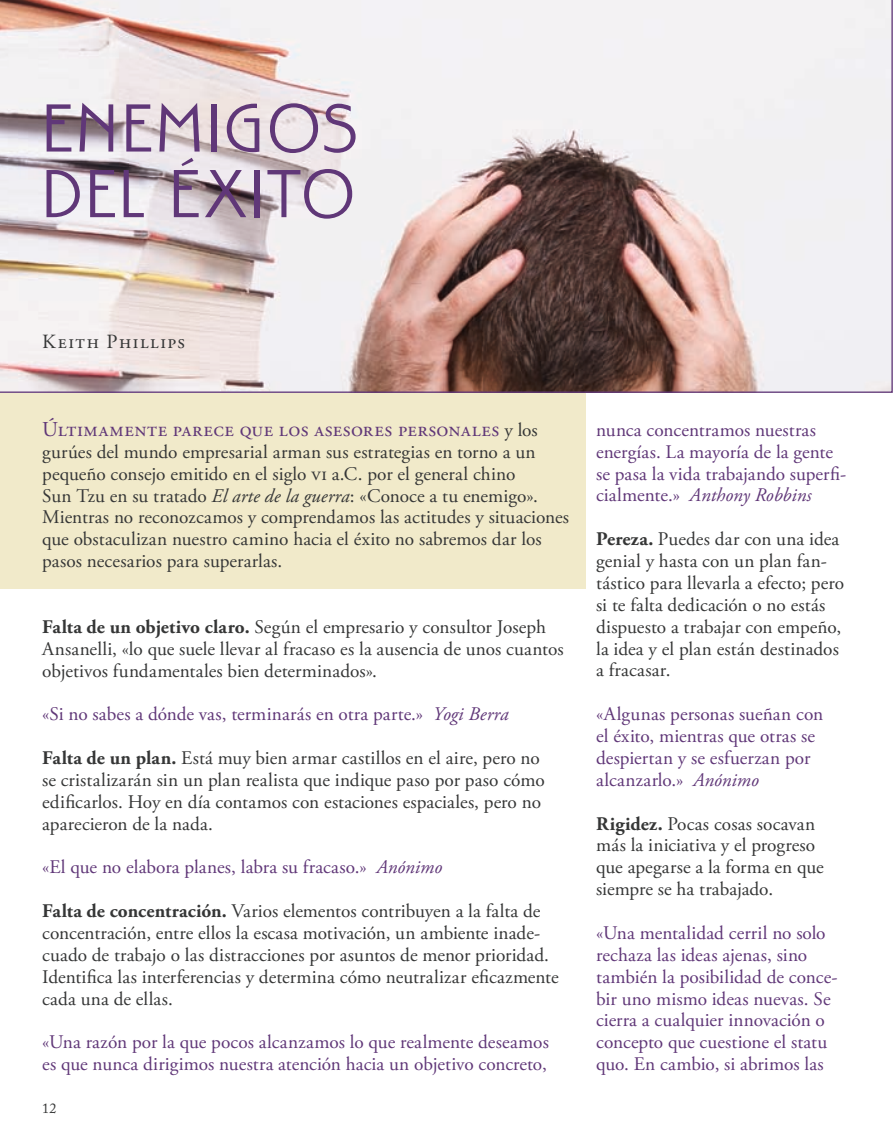
<style>
.page{position:relative;width:893px;height:1141px;background:#fff}
.page>*{position:absolute;margin:0;border:0;box-sizing:border-box;transform-origin:0 0}
.t1{font:74.2px/65.6px "Hardwood LP";letter-spacing:.045em;color:#603778}
.t2{font:21.18px "Adobe Garamond Pro";letter-spacing:.025em;color:#603778}
.t3{font:20.12px "Adobe Garamond Pro";letter-spacing:.075em;color:#353636}
.t4{font:19.25px/21.9px "Adobe Garamond Pro";letter-spacing:-.015em;color:#353636}
.t5{font:19.25px/21.9px "Adobe Garamond Pro";letter-spacing:.005em;color:#603778}
.t6{font:19.25px/21.9px "Adobe Garamond Pro";letter-spacing:.01em;color:#353636}
.t7{font:19.25px/21.9px "Adobe Garamond Pro";letter-spacing:-.1em;color:#353636}
.t8{font:14px "Adobe Caslon Pro";color:#353636}
.s1{font-size:19.25px;color:#353636}
.s2{font-style:italic}
.s3{font-weight:700}
</style>
<div class="page">
<div style="left:0;top:392px;width:586px;height:197px;background:#f1eaca"></div>
<svg style="left:0;top:0;width:893px;height:393px"></svg>
<h1 class="t1" style="left:42px;top:96px;width:317px">ENEMIGOS<br>DEL ÉXITO</h1>
<p class="t3" style="left:42px;top:330px;width:145px">Keith Phillips</p>
<p class="t2" style="left:42px;top:416px;width:497px">Últimamente parece que los asesores personales <span class="s1">y los</span></p>
<p class="t6" style="left:42px;top:441px;width:528px">gurúes del mundo empresarial arman sus estrategias en torno a un pequeño consejo emitido en el siglo vi a.C. por el general chino<br>Sun Tzu en su tratado <span class="s2">El arte de la guerra</span>: «Conoce a tu enemigo».<br>Mientras no reconozcamos y comprendamos las actitudes y situaciones que obstaculizan nuestro camino hacia el éxito no sabremos dar los pasos necesarios para superarlas.</p>
<p class="t4" style="left:42px;top:616px;width:523px"><span class="s3">Falta de un objetivo claro.</span> Según el empresario y consultor Joseph<br>Ansanelli, «lo que suele llevar al fracaso es la ausencia de unos cuantos objetivos fundamentales bien determinados».</p>
<p class="t5" style="left:42px;top:704px;width:468px">«Si no sabes a dónde vas, terminarás en otra parte.» <span class="s2">Yogi Berra</span></p>
<p class="t4" style="left:42px;top:748px;width:504px"><span class="s3">Falta de un plan.</span> Está muy bien armar castillos en el aire, pero no se cristalizarán sin un plan realista que indique paso por paso cómo edificarlos. Hoy en día contamos con estaciones espaciales, pero no aparecieron de la nada.</p>
<p class="t5" style="left:42px;top:857px;width:402px">«El que no elabora planes, labra su fracaso.» <span class="s2">Anónimo</span></p>
<p class="t4" style="left:42px;top:901px;width:518px"><span class="s3">Falta de concentración.</span> Varios elementos contribuyen a la falta de concentración, entre ellos la escasa motivación, un ambiente inade&shy;cuado de trabajo o las distracciones por asuntos de menor prioridad.<br>Identifica las interferencias y determina cómo neutralizar eficazmente cada una de ellas.</p>
<p class="t5" style="left:42px;top:1032px;width:508px">«Una razón por la que pocos alcanzamos lo que realmente deseamos es que nunca dirigimos nuestra atención hacia un objetivo concreto,</p>
<p class="t8" style="left:42px;top:1100px;width:16px">12</p>
<p class="t5" style="left:596px;top:419px;width:251px">nunca concentramos nuestras energías. La mayoría de la gente se pasa la vida trabajando superfi&shy;cialmente.» <span class="s2">Anthony Robbins</span></p>
<p class="t7" style="left:596px;top:529px;width:249px"><span class="s3">Pereza.</span> Puedes dar con una idea genial y hasta con un plan fan&shy;tástico para llevarla a efecto; pero si te falta dedicación o no estás dispuesto a trabajar con empeño, la idea y el plan están destinados a fracasar.</p>
<p class="t5" style="left:596px;top:704px;width:228px">«Algunas personas sueñan con el éxito, mientras que otras se despiertan y se esfuerzan por alcanzarlo.» <span class="s2">Anónimo</span></p>
<p class="t4" style="left:596px;top:813px;width:229px"><span class="s3">Rigidez.</span> Pocas cosas socavan más la iniciativa y el progreso que apegarse a la forma en que siempre se ha trabajado.</p>
<p class="t5" style="left:596px;top:923px;width:243px">«Una mentalidad cerril no solo rechaza las ideas ajenas, sino también la posibilidad de conce&shy;bir uno mismo ideas nuevas. Se cierra a cualquier innovación o concepto que cuestione el statu quo. En cambio, si abrimos las</p>
</div>
